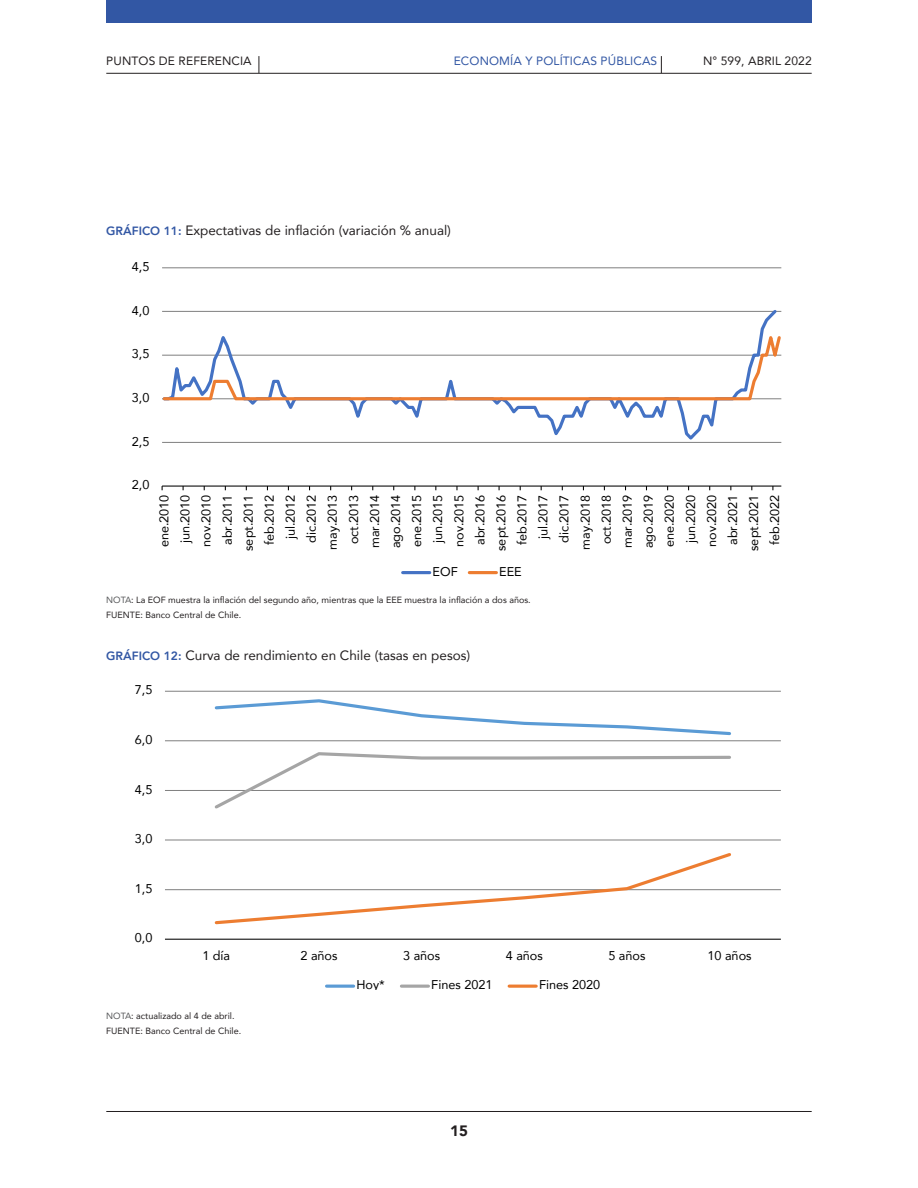
<style>
.page{position:relative;width:918px;height:1188px;background:#fff}
.page>*{position:absolute;margin:0;border:0;box-sizing:border-box;transform-origin:0 0}
.t1{font:900 15px "Avenir";color:#231f20}
.tit_graf_cuadros{font:13.5px "Avenir";color:#231f20}
.t2{font:12.75px/21px "Avenir";letter-spacing:.005em;color:#000;text-align:right}
.t3{font:12px "Avenir";letter-spacing:.01em;color:#231f20}
.t4{font:12px "Avenir";letter-spacing:.01em;color:#3257a4}
.text_fuente{font:9px "Avenir";color:#231f20}
.s1{font-weight:800;font-size:12px;color:#3257a4}
.s2{color:#57585a}
</style>
<div class="page">
<hr style="left:106px;top:1111px;width:706px;height:1px;background:#231f20">
<div style="left:106px;top:0;width:706px;height:23px;background:#3257a4"></div>
<hr style="left:106px;top:73px;width:706px;height:1px;background:#231f20">
<svg style="left:259px;top:56px;width:1px;height:17px"></svg>
<svg style="left:661px;top:56px;width:1px;height:17px"></svg>
<hr style="left:162px;top:442px;width:619px;height:1px;background:#7f7f7f">
<hr style="left:162px;top:311px;width:619px;height:1px;background:#7f7f7f">
<hr style="left:162px;top:267px;width:619px;height:1px;background:#7f7f7f">
<hr style="left:162px;top:486px;width:619px;height:1px;background:#000">
<svg style="left:162px;top:310px;width:617px;height:133px"></svg>
<svg style="left:162px;top:324px;width:620px;height:79px"></svg>
<hr style="left:403px;top:571px;width:27px;height:3px;background:#4472c4">
<hr style="left:469px;top:571px;width:27px;height:3px;background:#ed7d31">
<hr style="left:165px;top:889px;width:616px;height:1px;background:#7f7f7f">
<hr style="left:165px;top:840px;width:616px;height:1px;background:#7f7f7f">
<hr style="left:165px;top:790px;width:616px;height:1px;background:#7f7f7f">
<hr style="left:165px;top:740px;width:616px;height:1px;background:#7f7f7f">
<hr style="left:165px;top:691px;width:616px;height:1px;background:#7f7f7f">
<hr style="left:165px;top:939px;width:616px;height:1px;background:#000">
<svg style="left:214px;top:699px;width:517px;height:37px"></svg>
<svg style="left:214px;top:752px;width:517px;height:57px"></svg>
<svg style="left:213px;top:853px;width:521px;height:72px"></svg>
<hr style="left:327px;top:985px;width:27px;height:3px;background:#5b9bd5">
<hr style="left:401px;top:985px;width:27px;height:3px;background:#a5a5a5">
<hr style="left:509px;top:985px;width:27px;height:3px;background:#ed7d31">
<p class="t3" style="left:106px;top:51px;width:147px">PUNTOS DE REFERENCIA</p>
<p class="t4" style="left:454px;top:51px;width:205px">ECONOMÍA Y POLÍTICAS PÚBLICAS</p>
<p class="t3" style="left:703px;top:52px;width:110px">N° 599, ABRIL 2022</p>
<p class="tit_graf_cuadros" style="left:106px;top:219px;width:346px"><span class="s1">GRÁFICO 11:</span> Expectativas de inflación (variación % anual)</p>
<p class="t2" style="left:132px;top:256px;width:19px">4,5</p>
<p class="t2" style="left:132px;top:299px;width:19px">4,0</p>
<p class="t2" style="left:132px;top:343px;width:19px">3,5</p>
<p class="t2" style="left:132px;top:387px;width:19px">3,0</p>
<p class="t2" style="left:132px;top:430px;width:19px">2,5</p>
<p class="t2" style="left:132px;top:474px;width:19px">2,0</p>
<p class="t2" style="left:153px;top:551px;width:58px;rotate:-90deg">ene.2010 jun.2010 nov.2010 abr.2011 sept.2011 feb.2012 jul.2012 dic.2012 may.2013 oct.2013 mar.2014 ago.2014 ene.2015 jun.2015 nov.2015 abr.2016 sept.2016 feb.2017 jul.2017 dic.2017 may.2018 oct.2018 mar.2019 ago.2019 ene.2020 jun.2020 nov.2020 abr.2021 sept.2021 feb.2022</p>
<p class="t2" style="left:433px;top:561px;width:27px">EOF</p>
<p class="t2" style="left:499px;top:561px;width:24px">EEE</p>
<p class="text_fuente" style="left:106px;top:593px;width:426px"><span class="s2">NOTA</span>: La EOF muestra la inflación del segundo año, mientras que la EEE muestra la inflación a dos años.</p>
<p class="text_fuente" style="left:106px;top:608px;width:136px">FUENTE: Banco Central de Chile.</p>
<p class="tit_graf_cuadros" style="left:106px;top:644px;width:365px"><span class="s1">GRÁFICO 12:</span> Curva de rendimiento en Chile (tasas en pesos)</p>
<p class="t2" style="left:135px;top:679px;width:19px">7,5</p>
<p class="t2" style="left:135px;top:729px;width:19px">6,0</p>
<p class="t2" style="left:135px;top:778px;width:19px">4,5</p>
<p class="t2" style="left:135px;top:828px;width:19px">3,0</p>
<p class="t2" style="left:135px;top:878px;width:19px">1,5</p>
<p class="t2" style="left:135px;top:927px;width:19px">0,0</p>
<p class="t2" style="left:202px;top:945px;width:29px">1 día</p>
<p class="t2" style="left:300px;top:945px;width:39px">2 años</p>
<p class="t2" style="left:403px;top:945px;width:39px">3 años</p>
<p class="t2" style="left:506px;top:945px;width:39px">4 años</p>
<p class="t2" style="left:608px;top:945px;width:39px">5 años</p>
<p class="t2" style="left:707px;top:945px;width:46px">10 años</p>
<p class="t2" style="left:356px;top:974px;width:30px">Hoy*</p>
<p class="t2" style="left:431px;top:974px;width:63px">Fines 2021</p>
<p class="t2" style="left:539px;top:974px;width:63px">Fines 2020</p>
<p class="text_fuente" style="left:106px;top:1009px;width:130px"><span class="s2">NOTA</span>: actualizado al 4 de abril.</p>
<p class="text_fuente" style="left:106px;top:1024px;width:136px">FUENTE: Banco Central de Chile.</p>
<p class="t1" style="left:450px;top:1118px;width:19px">15</p>
</div>
